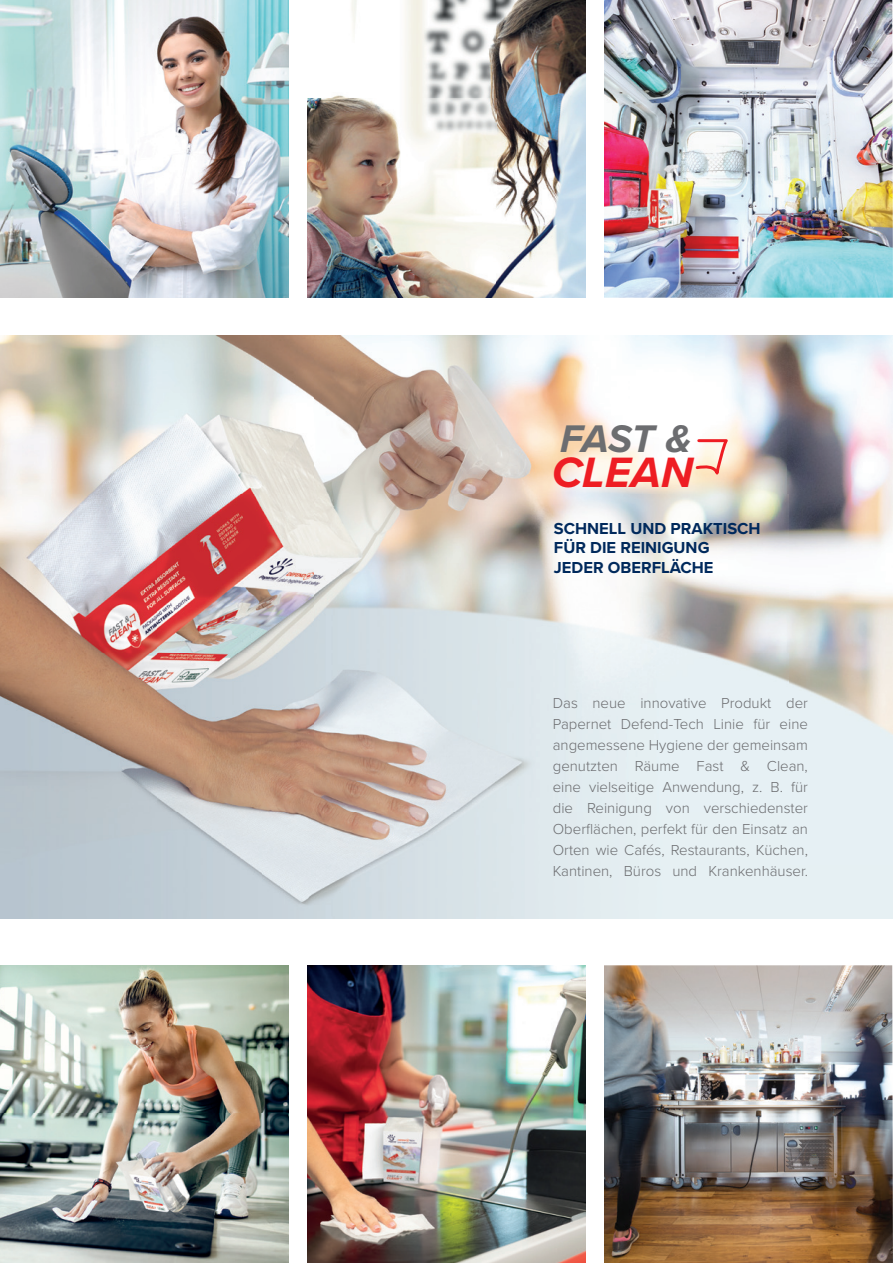
<style>
.page{position:relative;width:893px;height:1263px;background:#fff}
.page>*{position:absolute;margin:0;border:0;box-sizing:border-box;transform-origin:0 0}
.t1{font:italic 700 43.95px "Proxima Nova";color:#ee1d23}
.t2{font:italic 700 39.9px "Proxima Nova";color:#6c6d70}
.t3{font:700 16.5px/19.8px "Proxima Nova";color:#00295c}
.t4{font:300 15px/21px "Proxima Nova";color:#6c6d70;text-align:justify}
</style>
<div class="page">
<img style="left:0;top:336px;width:893px;height:582px">
<img style="left:0;top:965px;width:893px;height:298px">
<img style="left:0;top:0;width:893px;height:298px">
<div style="left:289px;top:0;width:17px;height:298px;background:#fff"></div>
<div style="left:587px;top:0;width:17px;height:298px;background:#fff"></div>
<div style="left:289px;top:965px;width:17px;height:298px;background:#fff"></div>
<div style="left:587px;top:965px;width:17px;height:298px;background:#fff"></div>
<svg style="left:694px;top:438px;width:39px;height:50px"></svg>
<h2 class="t2" style="left:560px;top:409px;width:133px">FAST &amp;</h2>
<h1 class="t1" style="left:552px;top:440px;width:143px">CLEAN</h1>
<p class="t3" style="left:554px;top:518px;width:208px">SCHNELL UND PRAKTISCH<br>FÜR DIE REINIGUNG<br>JEDER OBERFLÄCHE</p>
<p class="t4" style="left:553px;top:692px;width:257px">Das neue innovative Produkt der Papernet Defend-Tech Linie für eine angemessene Hygiene der gemeinsam genutzten Räume Fast &amp; Clean, eine vielseitige Anwendung, z. B. für die Reinigung von verschiedenster Oberflächen, perfekt für den Einsatz an Orten wie Cafés, Restaurants, Küchen, Kantinen, Büros und Krankenhäuser.</p>
</div>
